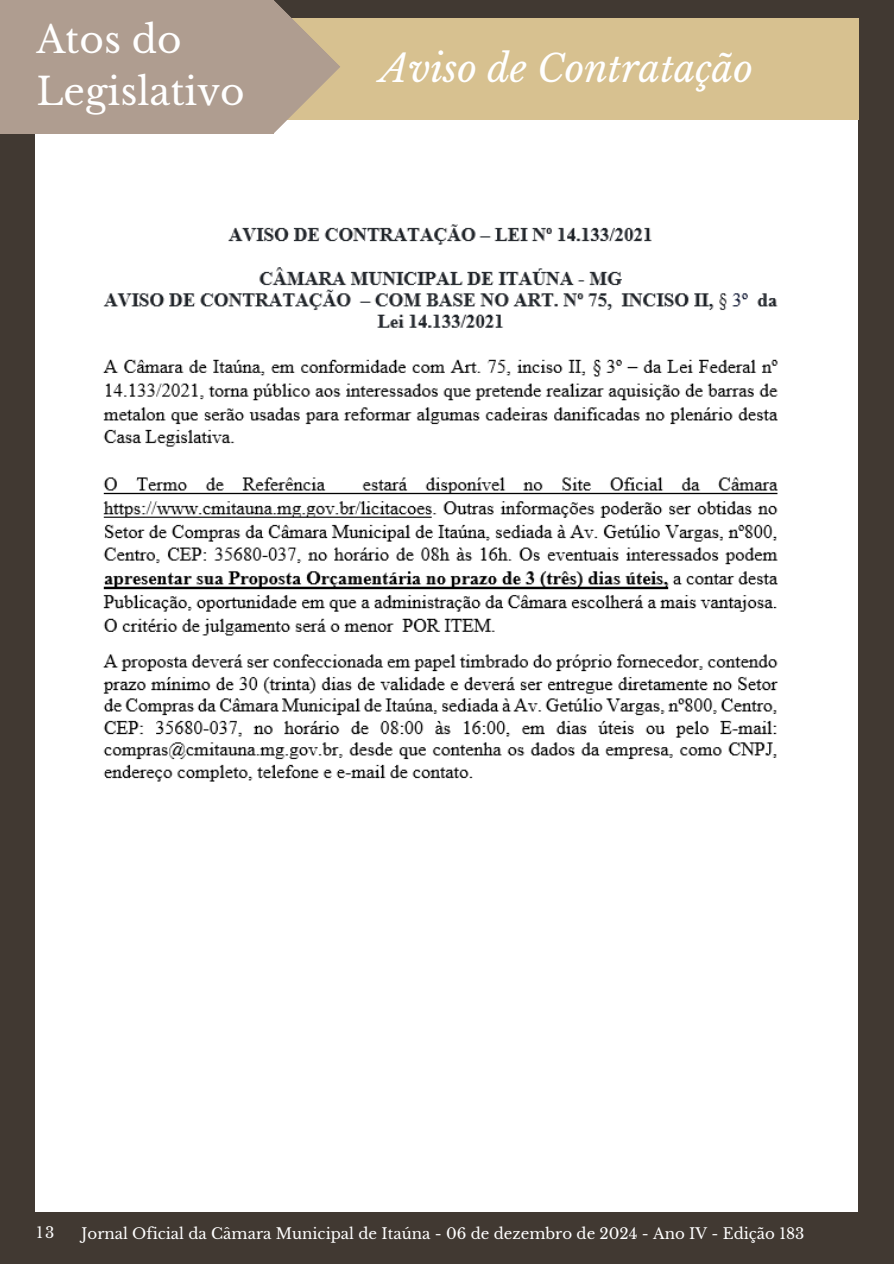
<style>
.page{position:relative;width:894px;height:1264px;background:#fff}
.page>*{position:absolute;margin:0;border:0;box-sizing:border-box;transform-origin:0 0}
.t1{font:italic 37.5px "Libre Baskerville";color:#fff}
.t2{font:37.5px/51.8px "Libre Baskerville";color:#fff}
.t3{font:15px "Libre Baskerville";color:#fff}
.t4{font:15px "Libre Baskerville";color:#fdfdfd}
</style>
<div class="page">
<div style="left:0;top:0;width:893px;height:1263px;background:#413932"></div>
<div style="left:36px;top:44px;width:821px;height:1166px;background:#fff"></div>
<div style="left:275px;top:18px;width:583px;height:102px;background:#d7c190"></div>
<svg style="left:274px;top:0;width:66px;height:133px"></svg>
<div style="left:0;top:0;width:274px;height:134px;background:#af9d90"></div>
<img style="left:102px;top:224px;width:676px;height:558px">
<h1 class="t2" style="left:36px;top:14px;width:210px">Atos do<br>Legislativo</h1>
<p class="t1" style="left:380px;top:46px;width:374px">Aviso de Contratação</p>
<h1 class="t4" style="left:36px;top:1223px;width:20px">13</h1>
<p class="t3" style="left:82px;top:1223px;width:724px">Jornal Oficial da Câmara Municipal de Itaúna - 06 de dezembro de 2024 - Ano IV - Edição 183</p>
</div>
